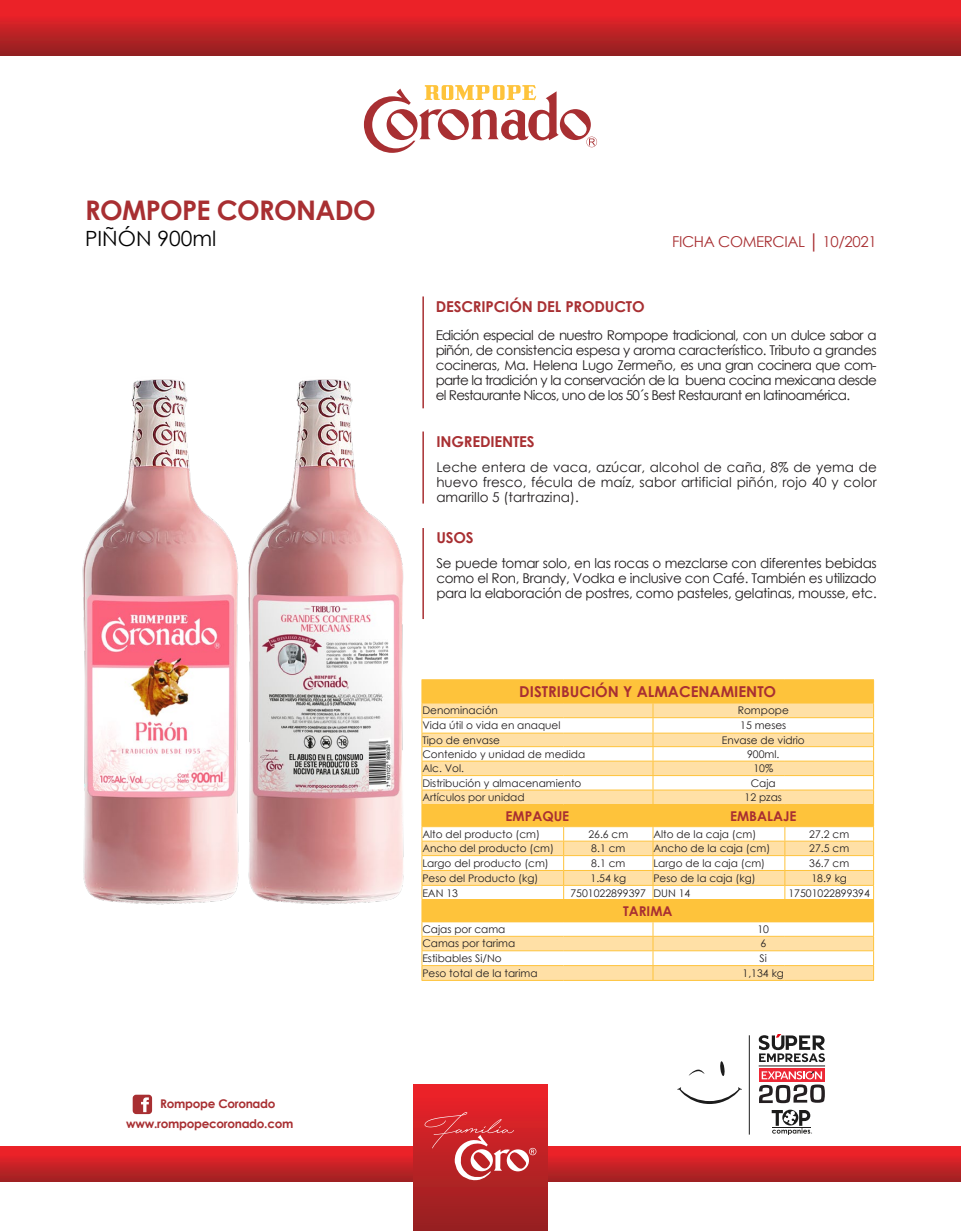
<style>
.page{position:relative;width:961px;height:1231px;background:#fff}
.page>*{position:absolute;margin:0;border:0;box-sizing:border-box;transform-origin:0 0}
.t1{font:700 27px "Century Gothic";letter-spacing:-.025em;color:#a82f32}
.t2{font:21px "Century Gothic";color:#000}
.t3{font:700 15px "Century Gothic";letter-spacing:-.01em;color:#a82f32}
.t4{font:15px "Century Gothic";letter-spacing:-.025em;color:#a82f32}
.t5{font:13.5px/15px "Century Gothic";letter-spacing:-.025em;color:#231f20;text-align:justify}
.t6{font:700 13.5px "Century Gothic";color:#a82f32}
.t7{font:700 12px "Century Gothic";letter-spacing:-.025em;color:#a82f32}
.t8{font:10.5px "Century Gothic";color:#231f20}
</style>
<div class="page">
<svg style="left:0;top:0;width:21px;height:55px"></svg>
<svg style="left:21px;top:0;width:940px;height:55px;background:#c72125"></svg>
<svg style="left:364px;top:85px;width:233px;height:68px"></svg>
<svg style="left:0;top:1146px;width:21px;height:35px"></svg>
<svg style="left:21px;top:1146px;width:940px;height:35px;background:#cc2126"></svg>
<div style="left:413px;top:1084px;width:134px;height:147px;background:linear-gradient(to bottom,#ee2329,#922121)"></div>
<svg style="left:424px;top:1112px;width:112px;height:69px;background:#cf4245"></svg>
<svg style="left:689px;top:1069px;width:15px;height:6px"></svg>
<svg style="left:720px;top:1061px;width:5px;height:15px"></svg>
<svg style="left:677px;top:1087px;width:65px;height:17px"></svg>
<hr style="left:749px;top:1035px;width:1px;height:99px;background:#1c1c1c">
<svg style="left:758px;top:1034px;width:67px;height:28px"></svg>
<hr style="left:758px;top:1065px;width:67px;height:1px;background:#1c1c1c">
<svg style="left:771px;top:1109px;width:41px;height:25px"></svg>
<div style="left:759px;top:1068px;width:65px;height:14px;background:#ed2836"></div>
<svg style="left:759px;top:1071px;width:65px;height:32px"></svg>
<svg style="left:133px;top:1094px;width:19px;height:20px"></svg>
<img style="left:82px;top:379px;width:322px;height:526px">
<hr style="left:422px;top:296px;width:2px;height:112px;background:#a82f32">
<hr style="left:422px;top:528px;width:2px;height:91px;background:#a82f32">
<hr style="left:422px;top:431px;width:2px;height:72px;background:#a82f32">
<hr style="left:421px;top:679px;width:142px;height:1px;background:#fec33b">
<hr style="left:563px;top:679px;width:90px;height:1px;background:#fec33b">
<hr style="left:653px;top:679px;width:131px;height:1px;background:#fec33b">
<hr style="left:784px;top:679px;width:90px;height:1px;background:#fec33b">
<svg style="left:421px;top:680px;width:453px;height:300px"></svg>
<hr style="left:421px;top:980px;width:142px;height:1px;background:#fec33b">
<hr style="left:563px;top:980px;width:90px;height:1px;background:#fec33b">
<hr style="left:653px;top:980px;width:131px;height:1px;background:#fec33b">
<hr style="left:784px;top:980px;width:90px;height:1px;background:#fec33b">
<p class="t1" style="left:85px;top:190px;width:292px">ROMPOPE CORONADO</p>
<p class="t2" style="left:85px;top:224px;width:133px">PIÑÓN 900ml</p>
<p class="t3" style="left:435px;top:295px;width:210px">DESCRIPCIÓN DEL PRODUCTO</p>
<p class="t4" style="left:672px;top:231px;width:206px">FICHA COMERCIAL │ 10/2021</p>
<p class="t5" style="left:435px;top:327px;width:442px">Edición especial de nuestro Rompope tradicional, con un dulce sabor a piñón, de consistencia espesa y aroma característico. Tributo a grandes cocineras, Ma. Helena Lugo Zermeño, es una gran cocinera que com&shy;parte la tradición y la conservación de la buena cocina mexicana desde el Restaurante Nicos, uno de los 50´s Best Restaurant en latinoamérica.</p>
<p class="t3" style="left:436px;top:430px;width:100px">INGREDIENTES</p>
<p class="t5" style="left:436px;top:459px;width:442px">Leche entera de vaca, azúcar, alcohol de caña, 8% de yema de huevo fresco, fécula de maíz, sabor artificial piñón, rojo 40 y color amarillo 5 (tartrazina).</p>
<p class="t3" style="left:436px;top:526px;width:39px">USOS</p>
<p class="t5" style="left:436px;top:555px;width:442px">Se puede tomar solo, en las rocas o mezclarse con diferentes bebidas como el Ron, Brandy, Vodka e inclusive con Café. También es utilizado para la elaboración de postres, como pasteles, gelatinas, mousse, etc.</p>
<p class="t3" style="left:519px;top:680px;width:258px">DISTRIBUCIÓN Y ALMACENAMIENTO</p>
<p class="t8" style="left:422px;top:703px;width:77px">Denominación</p>
<p class="t8" style="left:737px;top:703px;width:53px">Rompope</p>
<p class="t8" style="left:422px;top:718px;width:140px">Vida útil o vida en anaquel</p>
<p class="t8" style="left:740px;top:718px;width:48px">15 meses</p>
<p class="t8" style="left:422px;top:732px;width:79px">Tipo de envase</p>
<p class="t8" style="left:721px;top:732px;width:85px">Envase de vidrio</p>
<p class="t8" style="left:422px;top:746px;width:164px">Contenido y unidad de medida</p>
<p class="t8" style="left:747px;top:746px;width:34px">900ml.</p>
<p class="t8" style="left:422px;top:761px;width:43px">Alc. Vol.</p>
<p class="t8" style="left:753px;top:761px;width:21px">10%</p>
<p class="t8" style="left:422px;top:775px;width:161px">Distribución y almacenamiento</p>
<p class="t8" style="left:750px;top:775px;width:27px">Caja</p>
<p class="t8" style="left:422px;top:790px;width:104px">Artículos por unidad</p>
<p class="t8" style="left:744px;top:790px;width:39px">12 pzas</p>
<p class="t6" style="left:505px;top:805px;width:65px">EMPAQUE</p>
<p class="t6" style="left:730px;top:805px;width:68px">EMBALAJE</p>
<p class="t8" style="left:422px;top:826px;width:119px">Alto del producto (cm)</p>
<p class="t8" style="left:588px;top:826px;width:41px">26.6 cm</p>
<p class="t8" style="left:653px;top:826px;width:104px">Alto de la caja (cm)</p>
<p class="t8" style="left:809px;top:826px;width:41px">27.2 cm</p>
<p class="t8" style="left:422px;top:841px;width:133px">Ancho del producto (cm)</p>
<p class="t8" style="left:591px;top:841px;width:36px">8.1 cm</p>
<p class="t8" style="left:653px;top:841px;width:118px">Ancho de la caja (cm)</p>
<p class="t8" style="left:809px;top:841px;width:41px">27.5 cm</p>
<p class="t8" style="left:422px;top:856px;width:128px">Largo del producto (cm)</p>
<p class="t8" style="left:591px;top:856px;width:36px">8.1 cm</p>
<p class="t8" style="left:653px;top:856px;width:113px">Largo de la caja (cm)</p>
<p class="t8" style="left:809px;top:856px;width:41px">36.7 cm</p>
<p class="t8" style="left:422px;top:870px;width:117px">Peso del Producto (kg)</p>
<p class="t8" style="left:590px;top:870px;width:37px">1.54 kg</p>
<p class="t8" style="left:653px;top:870px;width:104px">Peso de la caja (kg)</p>
<p class="t8" style="left:811px;top:870px;width:37px">18.9 kg</p>
<p class="t8" style="left:422px;top:885px;width:37px">EAN 13</p>
<p class="t8" style="left:570px;top:885px;width:77px">7501022899397</p>
<p class="t8" style="left:653px;top:885px;width:39px">DUN 14</p>
<p class="t8" style="left:788px;top:885px;width:83px">17501022899394</p>
<p class="t6" style="left:623px;top:900px;width:51px">TARIMA</p>
<p class="t8" style="left:422px;top:922px;width:85px">Cajas por cama</p>
<p class="t8" style="left:757px;top:922px;width:13px">10</p>
<p class="t8" style="left:422px;top:936px;width:94px">Camas por tarima</p>
<p class="t8" style="left:760px;top:936px;width:7px">6</p>
<p class="t8" style="left:422px;top:951px;width:81px">Estibables Si/No</p>
<p class="t8" style="left:759px;top:951px;width:9px">Si</p>
<p class="t8" style="left:422px;top:965px;width:117px">Peso total de la tarima</p>
<p class="t8" style="left:742px;top:965px;width:43px">1,134 kg</p>
<p class="t7" style="left:160px;top:1094px;width:117px">Rompope Coronado</p>
<p class="t7" style="left:126px;top:1114px;width:169px">www.rompopecoronado.com</p>
</div>
